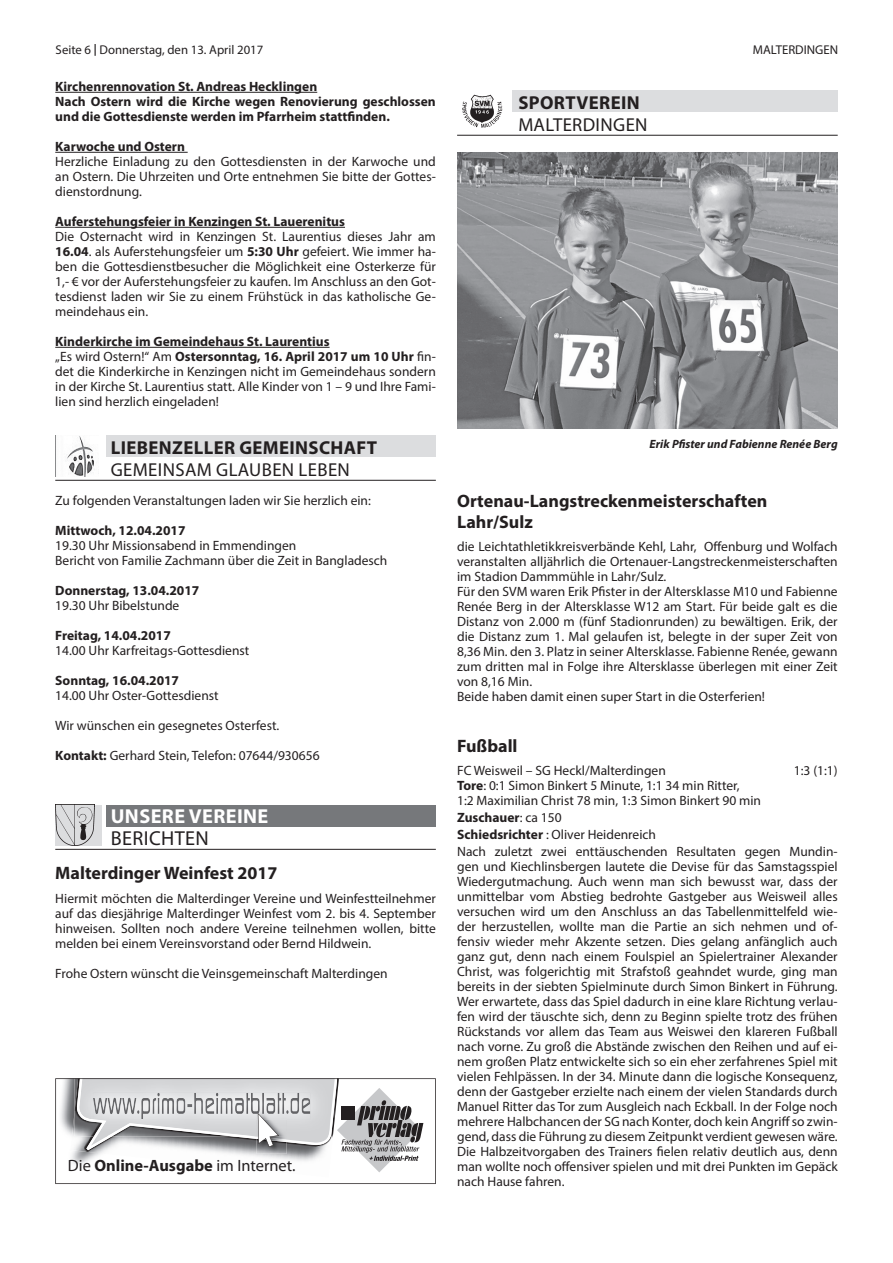
<style>
.page{position:relative;width:893px;height:1263px;background:#fff}
.page>*{position:absolute;margin:0;border:0;box-sizing:border-box;transform-origin:0 0}
.t1{font:700 20.25px "Myriad Pro";letter-spacing:.02em;color:#fff}
.t2{font:20.25px "Myriad Pro";letter-spacing:.02em;color:#231f20}
.t3{font:700 18.75px "Myriad Pro";letter-spacing:.02em;color:#231f20}
.t4{font:18.75px "Myriad Pro";letter-spacing:.02em;color:#231f20}
.t5{font:700 18px/20.2px "Myriad Pro";color:#231f20}
.t6{font:16.35px "Myriad Pro";color:#231f20}
.t7{font:13.5px/15px "Myriad Pro";color:#231f20}
.t8{font:700 13.5px/15px "Myriad Pro";color:#231f20}
.t9{font:12.75px "Myriad Pro";color:#231f20}
.t10{font:italic 700 12px "Myriad Pro";color:#231f20}
.s1{font-weight:700}
</style>
<div class="page">
<hr style="left:55px;top:92px;width:262px;height:1px;background:#231f20">
<hr style="left:55px;top:152px;width:133px;height:1px;background:#231f20">
<hr style="left:55px;top:227px;width:290px;height:1px;background:#231f20">
<hr style="left:55px;top:347px;width:275px;height:1px;background:#231f20">
<div style="left:106px;top:436px;width:330px;height:21px;background:#dcdddf"></div>
<hr style="left:55px;top:480px;width:381px;height:1px;background:#231f20">
<img style="left:55px;top:436px;width:40px;height:41px">
<div style="left:56px;top:805px;width:46px;height:40px;background:#dcdddf"></div>
<img style="left:56px;top:805px;width:38px;height:40px">
<div style="left:106px;top:805px;width:330px;height:21px;background:#76787b"></div>
<hr style="left:55px;top:849px;width:381px;height:1px;background:#231f20">
<div style="left:512px;top:91px;width:326px;height:21px;background:#dcdddf"></div>
<hr style="left:457px;top:135px;width:381px;height:1px;background:#231f20">
<img style="left:462px;top:94px;width:40px;height:34px">
<img style="left:457px;top:153px;width:381px;height:276px">
<svg style="left:55px;top:1078px;width:381px;height:106px"></svg>
<p class="t9" style="left:56px;top:42px;width:209px">Seite 6 Donnerstag, den 13. April 2017</p>
<p class="t9" style="left:753px;top:42px;width:87px">MALTERDINGEN</p>
<p class="t8" style="left:55px;top:78px;width:382px">Kirchenrennovation St. Andreas Hecklingen<br>Nach Ostern wird die Kirche wegen Renovierung geschlossen und die Gottesdienste werden im Pfarrheim stattfinden.</p>
<p class="t8" style="left:55px;top:138px;width:131px">Karwoche und Ostern</p>
<p class="t7" style="left:55px;top:154px;width:382px;text-align:justify">Herzliche Einladung zu den Gottesdiensten in der Karwoche und an Ostern. Die Uhrzeiten und Orte entnehmen Sie bitte der Gottes&shy;dienstordnung.</p>
<p class="t8" style="left:55px;top:213px;width:291px">Auferstehungsfeier in Kenzingen St. Lauerenitus</p>
<p class="t7" style="left:55px;top:229px;width:382px;text-align:justify">Die Osternacht wird in Kenzingen St. Laurentius dieses Jahr am <span class="s1">16.04</span>. als Auferstehungsfeier um <span class="s1">5:30 Uhr</span> gefeiert. Wie immer ha&shy;ben die Gottesdienstbesucher die Möglichkeit eine Osterkerze für 1,- € vor der Auferstehungsfeier zu kaufen. Im Anschluss an den Got&shy;tesdienst laden wir Sie zu einem Frühstück in das katholische Ge&shy;meindehaus ein.</p>
<p class="t7" style="left:55px;top:334px;width:382px"><span class="s1">Kinderkirche im Gemeindehaus St. Laurentius<br></span>„Es wird Ostern!“ Am <span class="s1">Ostersonntag, 16. April 2017 um 10 Uhr</span> fin&shy;det die Kinderkirche in Kenzingen nicht im Gemeindehaus sondern in der Kirche St. Laurentius statt. Alle Kinder von 1 – 9 und Ihre Fami&shy;lien sind herzlich eingeladen!</p>
<h2 class="t3" style="left:111px;top:435px;width:268px">LIEBENZELLER GEMEINSCHAFT</h2>
<h2 class="t4" style="left:111px;top:458px;width:241px">GEMEINSAM GLAUBEN LEBEN</h2>
<p class="t7" style="left:55px;top:493px;width:317px">Zu folgenden Veranstaltungen laden wir Sie herzlich ein:</p>
<p class="t8" style="left:55px;top:522px;width:132px">Mittwoch, 12.04.2017</p>
<p class="t7" style="left:55px;top:538px;width:334px">19.30 Uhr Missionsabend in Emmendingen<br>Bericht von Familie Zachmann über die Zeit in Bangladesch</p>
<p class="t8" style="left:55px;top:582px;width:146px">Donnerstag, 13.04.2017</p>
<p class="t7" style="left:55px;top:598px;width:126px">19.30 Uhr Bibelstunde</p>
<p class="t8" style="left:55px;top:627px;width:117px">Freitag, 14.04.2017</p>
<p class="t7" style="left:55px;top:643px;width:196px">14.00 Uhr Karfreitags-Gottesdienst</p>
<p class="t8" style="left:55px;top:672px;width:125px">Sonntag, 16.04.2017</p>
<p class="t7" style="left:55px;top:688px;width:165px">14.00 Uhr Oster-Gottesdienst</p>
<p class="t7" style="left:55px;top:718px;width:226px">Wir wünschen ein gesegnetes Osterfest.</p>
<p class="t7" style="left:55px;top:748px;width:266px"><span class="s1">Kontakt:</span> Gerhard Stein, Telefon: 07644/930656</p>
<h2 class="t3" style="left:518px;top:90px;width:123px">SPORTVEREIN</h2>
<h2 class="t4" style="left:518px;top:113px;width:131px">MALTERDINGEN</h2>
<p class="t10" style="left:650px;top:436px;width:190px">Erik Pfister und Fabienne Renée Berg</p>
<h3 class="t5" style="left:457px;top:491px;width:312px">Ortenau-Langstreckenmeisterschaften<br>Lahr/Sulz</h3>
<p class="t7" style="left:457px;top:539px;width:382px">die Leichtathletikkreisverbände Kehl, Lahr, Offenburg und Wolfach veranstalten alljährlich die Ortenauer-Langstreckenmeisterschaften im Stadion Dammmühle in Lahr/Sulz.<br>Für den SVM waren Erik Pfister in der Altersklasse M10 und Fabienne Renée Berg in der Altersklasse W12 am Start. Für beide galt es die Distanz von 2.000 m (fünf Stadionrunden) zu bewältigen. Erik, der die Distanz zum 1. Mal gelaufen ist, belegte in der super Zeit von 8,36 Min. den 3. Platz in seiner Altersklasse. Fabienne Renée, gewann zum dritten mal in Folge ihre Altersklasse überlegen mit einer Zeit von 8,16 Min.<br>Beide haben damit einen super Start in die Osterferien!</p>
<h3 class="t5" style="left:457px;top:735px;width:62px">Fußball</h3>
<p class="t7" style="left:457px;top:763px;width:210px">FC Weisweil – SG Heckl/Malterdingen</p>
<p class="t7" style="left:794px;top:763px;width:45px">1:3 (1:1)</p>
<p class="t7" style="left:457px;top:778px;width:305px"><span class="s1">Tore</span>: 0:1 Simon Binkert 5 Minute, 1:1 34 min Ritter,<br>1:2 Maximilian Christ 78 min, 1:3 Simon Binkert 90 min</p>
<p class="t7" style="left:457px;top:809px;width:382px;line-height:17.1px"><span class="s1">Zuschauer</span>: ca 150<br><span class="s1">Schiedsrichter</span> : Oliver Heidenreich<br>Nach zuletzt zwei enttäuschenden Resultaten gegen Mundin-</p>
<p class="t7" style="left:457px;top:859px;width:382px;text-align:justify">gen und Kiechlinsbergen lautete die Devise für das Samstagsspiel Wiedergutmachung. Auch wenn man sich bewusst war, dass der unmittelbar vom Abstieg bedrohte Gastgeber aus Weisweil alles versuchen wird um den Anschluss an das Tabellenmittelfeld wie&shy;der herzustellen, wollte man die Partie an sich nehmen und of&shy;fensiv wieder mehr Akzente setzen. Dies gelang anfänglich auch ganz gut, denn nach einem Foulspiel an Spielertrainer Alexander Christ, was folgerichtig mit Strafstoß geahndet wurde, ging man bereits in der siebten Spielminute durch Simon Binkert in Führung.<br>Wer erwartete, dass das Spiel dadurch in eine klare Richtung verlau&shy;fen wird der täuschte sich, denn zu Beginn spielte trotz des frühen Rückstands vor allem das Team aus Weiswei den klareren Fußball nach vorne. Zu groß die Abstände zwischen den Reihen und auf ei&shy;nem großen Platz entwickelte sich so ein eher zerfahrenes Spiel mit vielen Fehlpässen. In der 34. Minute dann die logische Konsequenz, denn der Gastgeber erzielte nach einem der vielen Standards durch Manuel Ritter das Tor zum Ausgleich nach Eckball. In der Folge noch mehrere Halbchancen der SG nach Konter, doch kein Angriff so zwin&shy;gend, dass die Führung zu diesem Zeitpunkt verdient gewesen wäre.<br>Die Halbzeitvorgaben des Trainers fielen relativ deutlich aus, denn man wollte noch offensiver spielen und mit drei Punkten im Gepäck nach Hause fahren.</p>
<h1 class="t1" style="left:111px;top:803px;width:159px">UNSERE VEREINE</h1>
<h1 class="t2" style="left:111px;top:826px;width:100px">BERICHTEN</h1>
<h3 class="t5" style="left:55px;top:862px;width:224px">Malterdinger Weinfest 2017</h3>
<p class="t7" style="left:55px;top:890px;width:382px;text-align:justify">Hiermit möchten die Malterdinger Vereine und Weinfestteilnehmer auf das diesjährige Malterdinger Weinfest vom 2. bis 4. September hinweisen. Sollten noch andere Vereine teilnehmen wollen, bitte melden bei einem Vereinsvorstand oder Bernd Hildwein.</p>
<p class="t7" style="left:55px;top:965px;width:334px">Frohe Ostern wünscht die Veinsgemeinschaft Malterdingen</p>
<p class="t6" style="left:68px;top:1155px;width:229px">Die <span class="s1">Online-Ausgabe</span> im Internet.</p>
</div>
